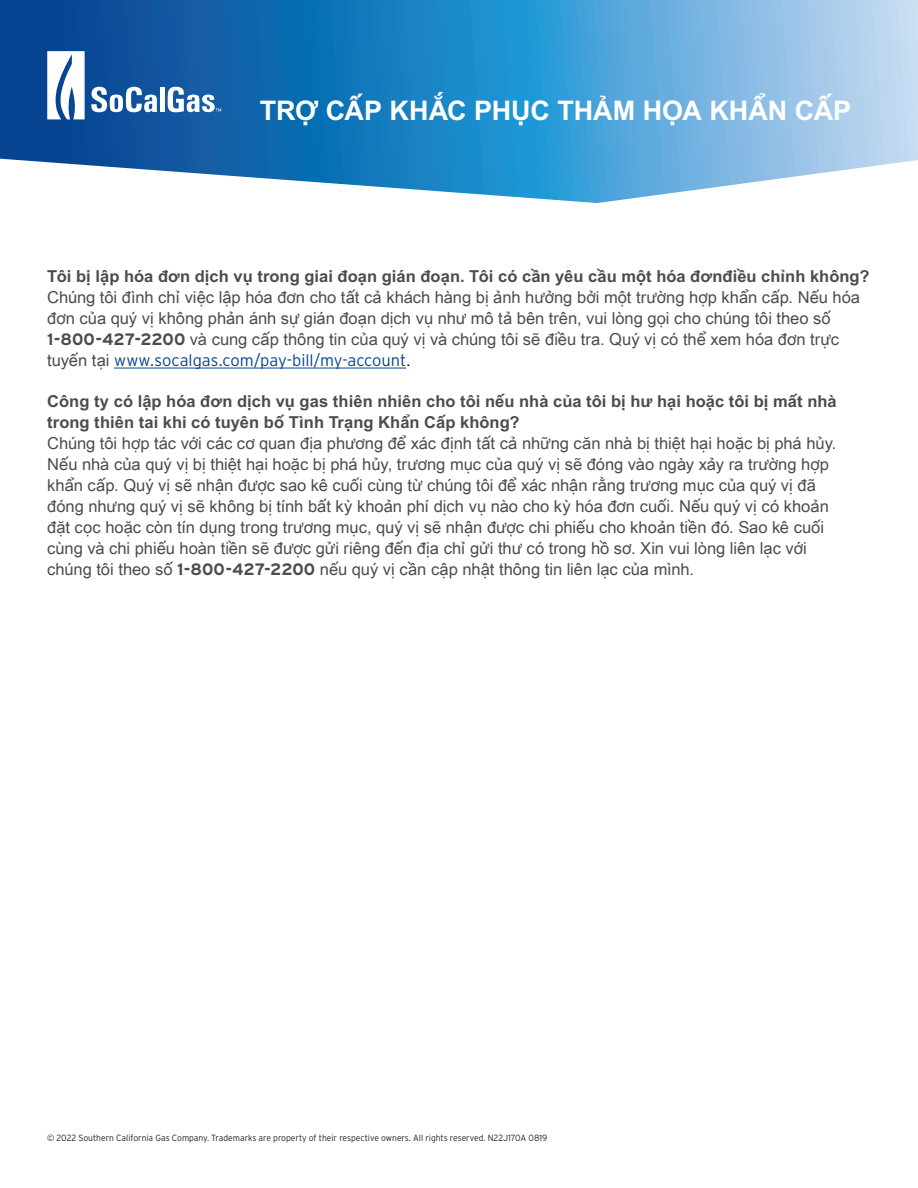
<style>
.page{position:relative;width:918px;height:1188px;background:#fff}
.page>*{position:absolute;margin:0;border:0;box-sizing:border-box;transform-origin:0 0}
.single{font:700 27px "Arial Unicode MS";letter-spacing:-.005em;color:#fff}
.t1{font:16.5px/21px "Arial Unicode MS";color:#4b4c4d}
.t2{font:700 16.5px/21px "Arial Unicode MS";letter-spacing:.005em;color:#4b4c4d}
.t3{font:300 9px "Interstate";color:#231f20;scale:.95 1}
.s1{font-family:"Interstate";font-weight:700}
.s2{font-family:"Interstate";font-weight:300;color:#074592}
.s3{color:#000}
</style>
<div class="page">
<svg style="left:0;top:0;width:918px;height:157px;background:#3e8bc5"></svg>
<svg style="left:47px;top:51px;width:38px;height:68px"></svg>
<svg style="left:91px;top:87px;width:66px;height:25px"></svg>
<div style="left:160px;top:87px;width:5px;height:25px;background:#fff"></div>
<svg style="left:168px;top:87px;width:53px;height:25px"></svg>
<svg style="left:0;top:157px;width:918px;height:46px"></svg>
<hr style="left:114px;top:368px;width:292px;height:1px;background:#074592">
<p class="single" style="left:260px;top:90px;width:593px">TRỢ CẤP KHẮC PHỤC THẢM HỌA KHẨN CẤP</p>
<p class="t2" style="left:47px;top:266px;width:824px">Tôi bị lập hóa đơn dịch vụ trong giai đoạn gián đoạn. Tôi có cần yêu cầu một hóa đơnđiều chỉnh không?</p>
<p class="t1" style="left:47px;top:286px;width:814px">Chúng tôi đình chỉ việc lập hóa đơn cho tất cả khách hàng bị ảnh hưởng bởi một trường hợp khẩn cấp. Nếu hóa đơn của quý vị không phản ánh sự gián đoạn dịch vụ như mô tả bên trên, vui lòng gọi cho chúng tôi theo số <span class="s1">1-800-427-2200</span> và cung cấp thông tin của quý vị và chúng tôi sẽ điều tra. Quý vị có thể xem hóa đơn trực tuyến tại <span class="s2">www.socalgas.com/pay-bill/my-account</span><span class="s3">.</span></p>
<p class="t2" style="left:47px;top:391px;width:791px">Công ty có lập hóa đơn dịch vụ gas thiên nhiên cho tôi nếu nhà của tôi bị hư hại hoặc tôi bị mất nhà trong thiên tai khi có tuyên bố Tình Trạng Khẩn Cấp không?</p>
<p class="t1" style="left:47px;top:432px;width:791px">Chúng tôi hợp tác với các cơ quan địa phương để xác định tất cả những căn nhà bị thiệt hại hoặc bị phá hủy.<br>Nếu nhà của quý vị bị thiệt hại hoặc bị phá hủy, trương mục của quý vị sẽ đóng vào ngày xảy ra trường hợp khẩn cấp. Quý vị sẽ nhận được sao kê cuối cùng từ chúng tôi để xác nhận rằng trương mục của quý vị đã đóng nhưng quý vị sẽ không bị tính bất kỳ khoản phí dịch vụ nào cho kỳ hóa đơn cuối. Nếu quý vị có khoản đặt cọc hoặc còn tín dụng trong trương mục, quý vị sẽ nhận được chi phiếu cho khoản tiền đó. Sao kê cuối cùng và chi phiếu hoàn tiền sẽ được gửi riêng đến địa chỉ gửi thư có trong hồ sơ. Xin vui lòng liên lạc với chúng tôi theo số <span class="s1">1-800-427-2200</span> nếu quý vị cần cập nhật thông tin liên lạc của mình.</p>
<p class="t3" style="left:47px;top:1133px;width:528px">© 2022 Southern California Gas Company. Trademarks are property of their respective owners. All rights reserved. N22J170A 0819</p>
</div>
